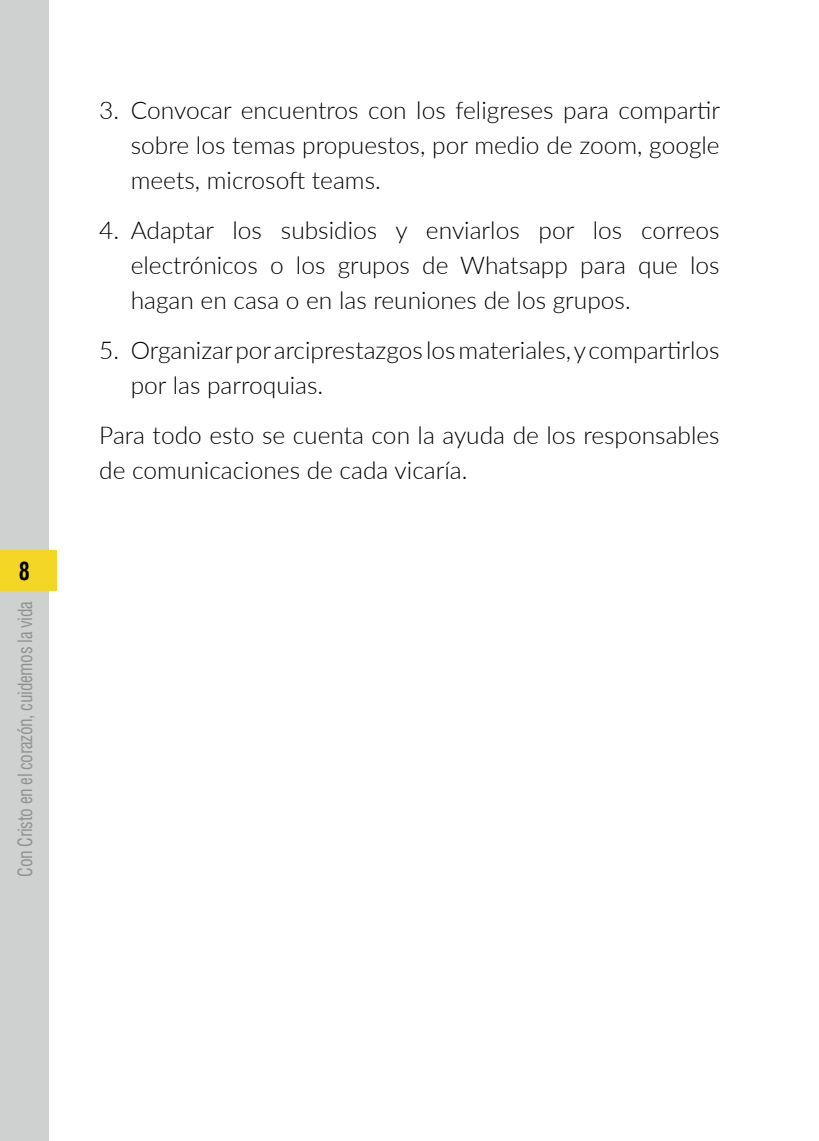
<style>
.page{position:relative;width:819px;height:1141px;background:#fff}
.page>*{position:absolute;margin:0;border:0;box-sizing:border-box;transform-origin:0 0}
.t1{font:300 24.5px/35px "Lato";color:#000001;text-align:justify}
.t2{font:700 condensed 24.5px "Helvetica CE";color:#000001;scale:.9 1}
.t3{font:condensed 19.25px "Helvetica CE";letter-spacing:-.02em;color:#8e9091;scale:.9 1}
</style>
<div class="page">
<div style="left:0;top:0;width:49px;height:1141px;background:#cfd1d0"></div>
<div style="left:0;top:550px;width:57px;height:41px;background:#f3d724"></div>
<p class="t2" style="left:19px;top:556px;width:14px">8</p>
<p class="t3" style="left:13px;top:877px;width:308px;rotate:-90deg">Con Cristo en el corazón, cuidemos la vida</p>
<p class="t1" style="left:131px;top:92px;width:591px;text-indent:-32px">3. Convocar encuentros con los feligreses para compartir sobre los temas propuestos, por medio de zoom, google meets, microsoft teams.</p>
<p class="t1" style="left:131px;top:212px;width:590px;text-indent:-32px">4. Adaptar los subsidios y enviarlos por los correos electrónicos o los grupos de Whatsapp para que los hagan en casa o en las reuniones de los grupos.</p>
<p class="t1" style="left:131px;top:332px;width:590px;text-indent:-32px">5. Organizar por arciprestazgos los materiales, y compartirlos por las parroquias.</p>
<p class="t1" style="left:99px;top:416px;width:622px">Para todo esto se cuenta con la ayuda de los responsables de comunicaciones de cada vicaría.</p>
</div>
